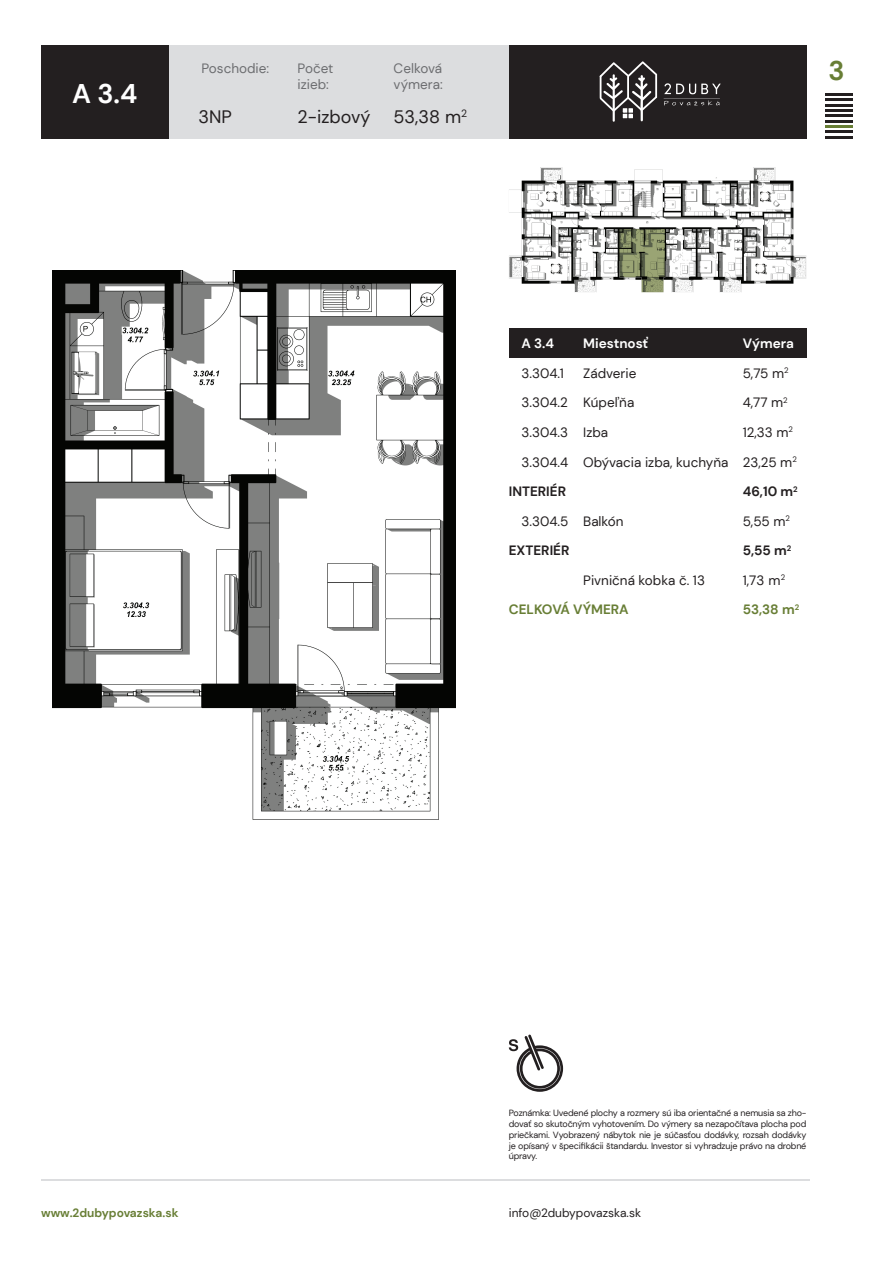
<style>
.page{position:relative;width:893px;height:1263px;background:#fff}
.page>*{position:absolute;margin:0;border:0;box-sizing:border-box;transform-origin:0 0}
.t1{font:700 27px "DM Sans";color:#fff}
.t2{font:700 27px "DM Sans";color:#687e35}
.t3{font:18px "DM Sans";color:#231f20}
.t4{font:13.5px "DM Sans";color:#231f20}
.t5{font:13.5px/16.2px "DM Sans";color:#6c6d70}
.t6{font:700 13.5px "DM Sans";color:#231f20}
.t7{font:700 13.5px "DM Sans";color:#687e35}
.t8{font:700 13.5px "DM Sans";color:#fff}
.t9{font:12px "DM Sans";color:#231f20}
.t10{font:700 12px "DM Sans";color:#687e35}
.t11{font:9px/10.8px "DM Sans";letter-spacing:-.02em;color:#231f20;text-align:justify}
</style>
<div class="page">
<div style="left:41px;top:45px;width:468px;height:93px;background:#dcdddf"></div>
<div style="left:41px;top:45px;width:128px;height:93px;background:#231f20"></div>
<div style="left:509px;top:45px;width:297px;height:93px;background:#231f20"></div>
<svg style="left:664px;top:83px;width:57px;height:23px"></svg>
<svg style="left:600px;top:61px;width:57px;height:61px"></svg>
<hr style="left:826px;top:104px;width:27px;height:2px;background:#231f20">
<hr style="left:826px;top:99px;width:27px;height:2px;background:#231f20">
<hr style="left:826px;top:94px;width:27px;height:2px;background:#231f20">
<hr style="left:826px;top:109px;width:27px;height:3px;background:#231f20">
<hr style="left:826px;top:115px;width:27px;height:2px;background:#231f20">
<hr style="left:826px;top:120px;width:27px;height:2px;background:#231f20">
<hr style="left:826px;top:125px;width:27px;height:3px;background:#231f20">
<hr style="left:826px;top:131px;width:27px;height:2px;background:#231f20">
<hr style="left:826px;top:136px;width:27px;height:2px;background:#231f20">
<hr style="left:41px;top:1179px;width:768px;height:2px;background:#dcdddf">
<div style="left:509px;top:328px;width:297px;height:30px;background:#231f20"></div>
<svg style="left:509px;top:1034px;width:54px;height:58px"></svg>
<img style="left:52px;top:270px;width:404px;height:550px">
<img style="left:509px;top:167px;width:297px;height:125px">
<img style="left:619px;top:229px;width:46px;height:63px">
<hr style="left:826px;top:126px;width:27px;height:2px;background:#687e35">
<h1 class="t1" style="left:72px;top:76px;width:67px">A 3.4</h1>
<h3 class="t5" style="left:202px;top:60px;width:69px">Poschodie:</h3>
<h3 class="t5" style="left:298px;top:60px;width:37px">Počet izieb:</h3>
<h3 class="t5" style="left:394px;top:60px;width:51px">Celková výmera:</h3>
<h2 class="t3" style="left:198px;top:105px;width:35px">3NP</h2>
<h2 class="t3" style="left:298px;top:105px;width:74px">2-izbový</h2>
<h2 class="t3" style="left:394px;top:105px;width:75px">53,38 m<sup>2</sup></h2>
<h1 class="t2" style="left:828px;top:54px;width:18px">3</h1>
<h3 class="t8" style="left:522px;top:335px;width:34px">A 3.4</h3>
<h3 class="t8" style="left:583px;top:335px;width:67px">Miestnosť</h3>
<h3 class="t8" style="left:743px;top:335px;width:53px">Výmera</h3>
<h3 class="t4" style="left:522px;top:365px;width:44px">3.304.1</h3>
<h3 class="t4" style="left:583px;top:365px;width:55px">Zádverie</h3>
<h3 class="t4" style="left:743px;top:365px;width:47px">5,75 m<sup>2</sup></h3>
<h3 class="t4" style="left:522px;top:394px;width:114px">3.304.2 Kúpeľňa</h3>
<h3 class="t4" style="left:743px;top:394px;width:47px">4,77 m<sup>2</sup></h3>
<h3 class="t4" style="left:522px;top:424px;width:88px">3.304.3 Izba</h3>
<h3 class="t4" style="left:743px;top:424px;width:52px">12,33 m<sup>2</sup></h3>
<h3 class="t4" style="left:522px;top:453px;width:277px">3.304.4 Obývacia izba, kuchyňa 23,25 m<sup>2</sup></h3>
<h3 class="t6" style="left:509px;top:483px;width:59px">INTERIÉR</h3>
<h3 class="t6" style="left:743px;top:483px;width:56px">46,10 m<sup>2</sup></h3>
<h3 class="t4" style="left:522px;top:513px;width:104px">3.304.5 Balkón</h3>
<h3 class="t4" style="left:743px;top:513px;width:49px">5,55 m<sup>2</sup></h3>
<h3 class="t6" style="left:509px;top:542px;width:62px">EXTERIÉR</h3>
<h3 class="t6" style="left:743px;top:542px;width:50px">5,55 m<sup>2</sup></h3>
<h3 class="t4" style="left:583px;top:572px;width:123px">Pivničná kobka č. 13</h3>
<h3 class="t4" style="left:743px;top:572px;width:44px">1,73 m<sup>2</sup></h3>
<h3 class="t7" style="left:509px;top:601px;width:121px">CELKOVÁ VÝMERA</h3>
<h3 class="t7" style="left:743px;top:601px;width:58px">53,38 m<sup>2</sup></h3>
<p class="t11" style="left:509px;top:1107px;width:299px">Poznámka: Uvedené plochy a rozmery sú iba orientačné a nemusia sa zho&shy;dovať so skutočným vyhotovením. Do výmery sa nezapočítava plocha pod priečkami. Vyobrazený nábytok nie je súčasťou dodávky, rozsah dodávky je opísaný v špecifikácii štandardu. Investor si vyhradzuje právo na drobné úpravy.</p>
<h3 class="t10" style="left:41px;top:1205px;width:139px">www.2dubypovazska.sk</h3>
<h3 class="t9" style="left:509px;top:1206px;width:134px">info@2dubypovazska.sk</h3>
</div>
